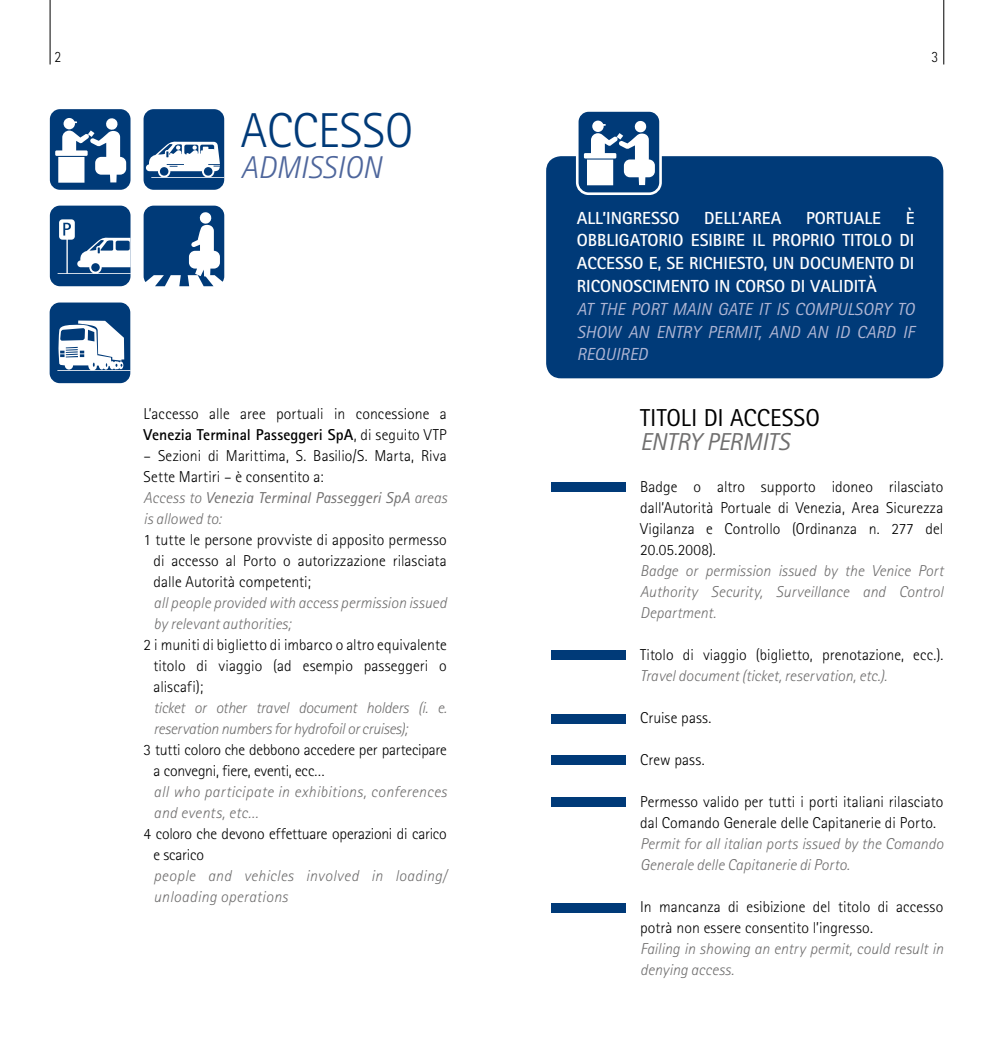
<style>
.page{position:relative;width:993px;height:1042px;background:#fff}
.page>*{position:absolute;margin:0;border:0;box-sizing:border-box;transform-origin:0 0}
.t1{font:300 49px "Rotis Sans Serif";color:#003a78}
.t2{font:italic 300 31.5px "Rotis Sans Serif";color:#4e669c}
.t3{font:24.5px "Rotis Sans Serif";letter-spacing:.005em;color:#000}
.t4{font:italic 24.5px "Rotis Sans Serif";letter-spacing:-.005em;color:#706f6f}
.t5{font:700 17.5px/22.8px "Rotis Sans Serif";color:#fff;text-align:justify}
.t6{font:italic 17.5px/22.8px "Rotis Sans Serif";color:#b0b6d4;text-align:justify}
.t7{font:300 15.75px/21px "Rotis Sans Serif";color:#000}
.t8{font:italic 300 15.75px/21px "Rotis Sans Serif";color:#706f6f}
.t9{font:italic 300 15.75px/21px "Rotis Sans Serif";letter-spacing:.02em;color:#706f6f}
.t10{font:italic 300 15.75px/21px "Rotis Sans Serif";letter-spacing:-.02em;color:#706f6f}
.t11{font:300 15.75px "Rotis Sans Serif";color:#000;scale:.9 1}
.s1{font-weight:700}
.s2{font-style:italic;color:#706f6f}
.s3{font-weight:400;font-style:italic;color:#706f6f}
</style>
<div class="page">
<hr style="left:943px;top:0;width:1px;height:64px;background:#000">
<hr style="left:50px;top:0;width:1px;height:64px;background:#000">
<div style="left:50px;top:302px;width:80px;height:81px;background:#003a78;border-radius:10px"></div>
<svg style="left:143px;top:206px;width:81px;height:80px"></svg>
<div style="left:50px;top:206px;width:80px;height:80px;background:#003a78;border-radius:10px"></div>
<div style="left:50px;top:109px;width:80px;height:81px;background:#003a78;border-radius:10px"></div>
<svg style="left:55px;top:118px;width:71px;height:65px"></svg>
<div style="left:143px;top:109px;width:81px;height:81px;background:#003a78;border-radius:10px"></div>
<svg style="left:57px;top:320px;width:73px;height:51px"></svg>
<svg style="left:146px;top:141px;width:78px;height:37px"></svg>
<svg style="left:58px;top:219px;width:73px;height:55px"></svg>
<div style="left:546px;top:156px;width:397px;height:222px;background:#003a78;border-radius:15px"></div>
<div style="left:575px;top:109px;width:86px;height:86px;border:5px solid #fff;border-radius:10px"></div>
<div style="left:578px;top:112px;width:81px;height:80px;background:#003a78;border-radius:10px"></div>
<svg style="left:583px;top:120px;width:71px;height:65px"></svg>
<div style="left:551px;top:482px;width:74px;height:10px;background:#003a78"></div>
<div style="left:551px;top:650px;width:74px;height:10px;background:#003a78"></div>
<div style="left:551px;top:714px;width:74px;height:10px;background:#003a78"></div>
<div style="left:551px;top:755px;width:74px;height:10px;background:#003a78"></div>
<div style="left:551px;top:797px;width:74px;height:10px;background:#003a78"></div>
<div style="left:551px;top:902px;width:74px;height:10px;background:#003a78"></div>
<p class="t11" style="left:55px;top:47px;width:9px">2</p>
<p class="t11" style="left:931px;top:47px;width:9px">3</p>
<h1 class="t1" style="left:241px;top:102px;width:174px">ACCESSO</h1>
<h2 class="t2" style="left:241px;top:149px;width:142px">ADMISSION</h2>
<p class="t7" style="left:143px;top:403px;width:304px">L’accesso alle aree portuali in concessione a<br><span class="s1">Venezia Terminal Passeggeri SpA</span>, di seguito VTP</p>
<p class="t7" style="left:143px;top:445px;width:305px">– Sezioni di Marittima, S. Basilio/S. Marta, Riva Sette Martiri – è consentito a:<br><span class="s2">Access to</span> <span class="s3">Venezia Terminal Passeggeri SpA</span> <span class="s2">areas is allowed to:</span></p>
<p class="t7" style="left:153px;top:529px;width:295px;text-align:justify;text-indent:-10px">1 tutte le persone provviste di apposito permesso di accesso al Porto o autorizzazione rilasciata dalle Autorità competenti;</p>
<p class="t8" style="left:153px;top:592px;width:295px">all people provided with access permission issued by relevant authorities;</p>
<p class="t7" style="left:153px;top:634px;width:295px;text-align:justify;text-indent:-10px">2 i muniti di biglietto di imbarco o altro equivalente titolo di viaggio (ad esempio passeggeri o aliscafi);</p>
<p class="t10" style="left:153px;top:697px;width:295px">ticket or other travel document holders (i. e. reservation numbers for hydrofoil or cruises);</p>
<p class="t7" style="left:153px;top:739px;width:295px;text-indent:-10px">3 tutti coloro che debbono accedere per partecipare a convegni, fiere, eventi, ecc…</p>
<p class="t9" style="left:153px;top:781px;width:295px">all who participate in exhibitions, conferences and events, etc…</p>
<p class="t7" style="left:153px;top:823px;width:295px;text-indent:-10px">4 coloro che devono effettuare operazioni di carico e scarico</p>
<p class="t9" style="left:153px;top:865px;width:295px">people and vehicles involved in loading/ unloading operations</p>
<p class="t5" style="left:576px;top:206px;width:339px;text-indent:329px">È OBBLIGATORIO ESIBIRE IL PROPRIO TITOLO DI ACCESSO E, SE RICHIESTO, UN DOCUMENTO DI RICONOSCIMENTO IN CORSO DI VALIDITÀ</p>
<p class="t6" style="left:576px;top:298px;width:339px">AT THE PORT MAIN GATE IT IS COMPULSORY TO SHOW AN ENTRY PERMIT, AND AN ID CARD IF REQUIRED</p>
<p class="t5" style="left:576px;top:206px;width:104px">ALL’INGRESSO</p>
<p class="t5" style="left:704px;top:206px;width:79px">DELL’AREA</p>
<p class="t5" style="left:805px;top:206px;width:76px">PORTUALE</p>
<h3 class="t3" style="left:640px;top:403px;width:181px">TITOLI DI ACCESSO</h3>
<h3 class="t4" style="left:640px;top:427px;width:151px">ENTRY PERMITS</h3>
<p class="t7" style="left:640px;top:476px;width:305px;text-align:justify">Badge o altro supporto idoneo rilasciato dall’Autorità Portuale di Venezia, Area Sicurezza Vigilanza e Controllo (Ordinanza n. 277 del 20.05.2008).</p>
<p class="t8" style="left:640px;top:560px;width:304px;text-align:justify">Badge or permission issued by the Venice Port Authority Security, Surveillance and Control Department.</p>
<p class="t7" style="left:640px;top:644px;width:304px">Titolo di viaggio (biglietto, prenotazione, ecc.).</p>
<p class="t8" style="left:640px;top:665px;width:248px">Travel document (ticket, reservation, etc.).</p>
<p class="t7" style="left:640px;top:707px;width:73px">Cruise pass.</p>
<p class="t7" style="left:640px;top:749px;width:66px">Crew pass.</p>
<p class="t7" style="left:640px;top:791px;width:305px">Permesso valido per tutti i porti italiani rilasciato dal Comando Generale delle Capitanerie di Porto.</p>
<p class="t8" style="left:640px;top:833px;width:304px">Permit for all italian ports issued by the Comando<br>Generale delle Capitanerie di Porto.</p>
<p class="t7" style="left:640px;top:896px;width:304px">In mancanza di esibizione del titolo di accesso potrà non essere consentito l’ingresso.</p>
<p class="t8" style="left:640px;top:938px;width:304px">Failing in showing an entry permit, could result in denying access.</p>
</div>
